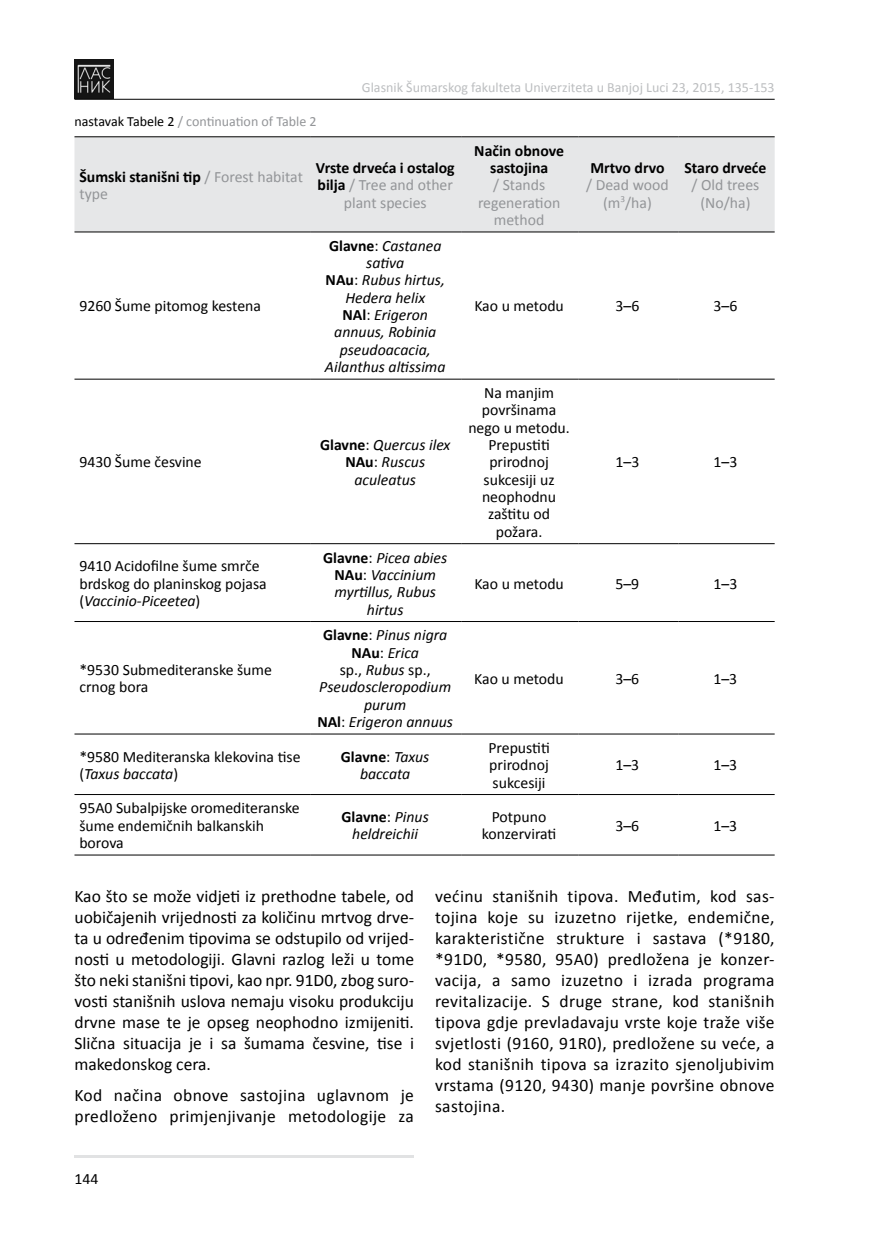
<style>
.page{position:relative;width:874px;height:1241px;background:#fff}
.page>*{position:absolute;margin:0;border:0;box-sizing:border-box;transform-origin:0 0}
.t1{font:17.5px/21px "Calibri";letter-spacing:.02em;color:#000;text-align:justify}
.t2{font:15.75px/17.3px "Calibri";color:#000}
.t3{font:italic 15.75px/17.3px "Calibri";color:#000;text-align:center}
.t4{font:15.75px/17.3px "Calibri";color:#939598;text-align:center}
.t5{font:700 15.75px/17.3px "Calibri";color:#000;text-align:center}
.t6{font:14px "Calibri";color:#bcbec0}
.t7{font:14px "Calibri";color:#939598}
.s1{color:#000}
.s2{font-weight:700;color:#000}
.s3{font-weight:700;font-style:normal}
.s4{font-style:normal}
.s5{font-style:italic}
</style>
<div class="page">
<hr style="left:74px;top:1155px;width:340px;height:2px;background:#e1e2e3">
<img style="left:74px;top:59px;width:39px;height:39px">
<hr style="left:74px;top:99px;width:700px;height:1px;background:#000">
<div style="left:74px;top:137px;width:700px;height:95px;background:#e6e7e8"></div>
<hr style="left:74px;top:136px;width:237px;height:1px;background:#000">
<hr style="left:311px;top:136px;width:150px;height:1px;background:#000">
<hr style="left:461px;top:136px;width:117px;height:1px;background:#000">
<hr style="left:578px;top:136px;width:100px;height:1px;background:#000">
<hr style="left:678px;top:136px;width:96px;height:1px;background:#000">
<hr style="left:74px;top:232px;width:237px;height:1px;background:#000">
<hr style="left:311px;top:232px;width:150px;height:1px;background:#000">
<hr style="left:461px;top:232px;width:117px;height:1px;background:#000">
<hr style="left:578px;top:232px;width:100px;height:1px;background:#000">
<hr style="left:678px;top:232px;width:96px;height:1px;background:#000">
<hr style="left:74px;top:379px;width:237px;height:1px;background:#000">
<hr style="left:311px;top:379px;width:150px;height:1px;background:#000">
<hr style="left:461px;top:379px;width:117px;height:1px;background:#000">
<hr style="left:578px;top:379px;width:100px;height:1px;background:#000">
<hr style="left:678px;top:379px;width:96px;height:1px;background:#000">
<hr style="left:74px;top:543px;width:237px;height:1px;background:#000">
<hr style="left:311px;top:543px;width:150px;height:1px;background:#000">
<hr style="left:461px;top:543px;width:117px;height:1px;background:#000">
<hr style="left:578px;top:543px;width:100px;height:1px;background:#000">
<hr style="left:678px;top:543px;width:96px;height:1px;background:#000">
<hr style="left:74px;top:621px;width:237px;height:1px;background:#000">
<hr style="left:311px;top:621px;width:150px;height:1px;background:#000">
<hr style="left:461px;top:621px;width:117px;height:1px;background:#000">
<hr style="left:578px;top:621px;width:100px;height:1px;background:#000">
<hr style="left:678px;top:621px;width:96px;height:1px;background:#000">
<hr style="left:74px;top:733px;width:237px;height:1px;background:#000">
<hr style="left:311px;top:733px;width:150px;height:1px;background:#000">
<hr style="left:461px;top:733px;width:117px;height:1px;background:#000">
<hr style="left:578px;top:733px;width:100px;height:1px;background:#000">
<hr style="left:678px;top:733px;width:96px;height:1px;background:#000">
<hr style="left:74px;top:794px;width:237px;height:1px;background:#000">
<hr style="left:311px;top:794px;width:150px;height:1px;background:#000">
<hr style="left:461px;top:794px;width:117px;height:1px;background:#000">
<hr style="left:578px;top:794px;width:100px;height:1px;background:#000">
<hr style="left:678px;top:794px;width:96px;height:1px;background:#000">
<hr style="left:74px;top:854px;width:237px;height:1px;background:#000">
<hr style="left:311px;top:854px;width:150px;height:1px;background:#000">
<hr style="left:461px;top:854px;width:117px;height:1px;background:#000">
<hr style="left:578px;top:854px;width:100px;height:1px;background:#000">
<hr style="left:678px;top:854px;width:96px;height:1px;background:#000">
<p class="t7" style="left:74px;top:113px;width:243px"><span class="s1">nastavak Tabele 2</span> / continuation of Table 2</p>
<p class="t6" style="left:362px;top:78px;width:414px">Glasnik Šumarskog fakulteta Univerziteta u Banjoj Luci 23, 2015, 135-153</p>
<p class="t4" style="left:79px;top:168px;width:225px;text-align:left"><span class="s2">Šumski stanišni tip</span> / Forest habitat type</p>
<p class="t4" style="left:315px;top:159px;width:140px"><span class="s2">Vrste drveća i ostalog bilja</span> / Tree and other plant species</p>
<p class="t2" style="left:79px;top:297px;width:183px">9260 Šume pitomog kestena</p>
<p class="t2" style="left:79px;top:453px;width:124px">9430 Šume česvine</p>
<p class="t3" style="left:325px;top:236px;width:122px"><span class="s3">Glavne</span><span class="s4">:</span> Castanea sativa<br><span class="s3">NAu</span><span class="s4">:</span> Rubus hirtus,<br>Hedera helix<br><span class="s3">NAl</span><span class="s4">:</span> Erigeron annuus, Robinia pseudoacacia,<br>Ailanthus altissima</p>
<p class="t3" style="left:320px;top:435px;width:132px"><span class="s3">Glavne</span><span class="s4">:</span> Quercus ilex<br><span class="s3">NAu</span><span class="s4">:</span> Ruscus aculeatus</p>
<p class="t2" style="left:79px;top:557px;width:189px">9410 Acidofilne šume smrče brdskog do planinskog pojasa (<span class="s5">Vaccinio-Piceetea</span>)</p>
<p class="t3" style="left:323px;top:548px;width:125px"><span class="s3">Glavne</span><span class="s4">:</span> Picea abies<br><span class="s3">NAu</span><span class="s4">:</span> Vaccinium myrtillus, Rubus hirtus</p>
<p class="t2" style="left:79px;top:661px;width:194px">*9530 Submediteranske šume crnog bora</p>
<p class="t3" style="left:317px;top:625px;width:137px"><span class="s3">Glavne</span><span class="s4">:</span> Pinus nigra<br><span class="s3">NAu</span><span class="s4">:</span> Erica<br><span class="s4">sp.,</span> Rubus <span class="s4">sp.,<br></span>Pseudoscleropodium purum<br><span class="s3">NAl</span><span class="s4">:</span> Erigeron annuus</p>
<p class="t5" style="left:474px;top:142px;width:91px">Način obnove sastojina</p>
<p class="t4" style="left:477px;top:176px;width:84px">/ Stands regeneration method</p>
<p class="t5" style="left:590px;top:159px;width:76px">Mrtvo drvo</p>
<p class="t4" style="left:586px;top:176px;width:84px">/ Dead wood (m<sup>3</sup>/ha)</p>
<p class="t5" style="left:684px;top:159px;width:83px">Staro drveće</p>
<p class="t4" style="left:691px;top:176px;width:69px">/ Old trees (No/ha)</p>
<p class="t2" style="left:474px;top:297px;width:91px">Kao u metodu</p>
<p class="t2" style="left:615px;top:297px;width:25px">3–6</p>
<p class="t2" style="left:713px;top:297px;width:25px">3–6</p>
<p class="t2" style="left:468px;top:384px;width:103px;text-align:center">Na manjim površinama nego u metodu.<br>Prepustiti prirodnoj sukcesiji uz neophodnu zaštitu od požara.</p>
<p class="t2" style="left:615px;top:453px;width:25px">1–3</p>
<p class="t2" style="left:713px;top:453px;width:25px">1–3</p>
<p class="t2" style="left:474px;top:574px;width:91px">Kao u metodu</p>
<p class="t2" style="left:615px;top:574px;width:25px">5–9</p>
<p class="t2" style="left:713px;top:574px;width:25px">1–3</p>
<p class="t2" style="left:474px;top:669px;width:91px">Kao u metodu</p>
<p class="t2" style="left:615px;top:669px;width:25px">3–6</p>
<p class="t2" style="left:713px;top:669px;width:25px">1–3</p>
<p class="t2" style="left:79px;top:747px;width:222px">*9580 Mediteranska klekovina tise (<span class="s5">Taxus baccata</span>)</p>
<p class="t3" style="left:341px;top:747px;width:90px"><span class="s3">Glavne</span><span class="s4">:</span> Taxus baccata</p>
<p class="t2" style="left:488px;top:739px;width:63px;text-align:justify">Prepustiti prirodnoj sukcesiji</p>
<p class="t2" style="left:615px;top:756px;width:25px">1–3</p>
<p class="t2" style="left:713px;top:756px;width:25px">1–3</p>
<p class="t2" style="left:79px;top:799px;width:222px">95A0 Subalpijske oromediteranske šume endemičnih balkanskih borova</p>
<p class="t3" style="left:341px;top:807px;width:89px"><span class="s3">Glavne</span><span class="s4">:</span> Pinus heldreichii</p>
<p class="t2" style="left:481px;top:808px;width:76px;text-align:center">Potpuno konzervirati</p>
<p class="t2" style="left:615px;top:816px;width:25px">3–6</p>
<p class="t2" style="left:713px;top:816px;width:25px">1–3</p>
<p class="t1" style="left:74px;top:885px;width:341px">Kao što se može vidjeti iz prethodne tabele, od uobičajenih vrijednosti za količinu mrtvog drve&shy;ta u određenim tipovima se odstupilo od vrijed&shy;nosti u metodologiji. Glavni razlog leži u tome što neki stanišni tipovi, kao npr. 91D0, zbog suro&shy;vosti stanišnih uslova nemaju visoku produkciju drvne mase te je opseg neophodno izmijeniti.<br>Slična situacija je i sa šumama česvine, tise i makedonskog cera.</p>
<p class="t1" style="left:74px;top:1084px;width:341px">Kod načina obnove sastojina uglavnom je predloženo primjenjivanje metodologije za</p>
<p class="t2" style="left:74px;top:1169px;width:25px">144</p>
<p class="t1" style="left:435px;top:885px;width:341px">većinu stanišnih tipova. Međutim, kod sas&shy;tojina koje su izuzetno rijetke, endemične, karakteristične strukture i sastava (*9180, *91D0, *9580, 95A0) predložena je konzer&shy;vacija, a samo izuzetno i izrada programa revitalizacije. S druge strane, kod stanišnih tipova gdje prevladavaju vrste koje traže više svjetlosti (9160, 91R0), predložene su veće, a kod stanišnih tipova sa izrazito sjenoljubivim vrstama (9120, 9430) manje površine obnove sastojina.</p>
</div>
